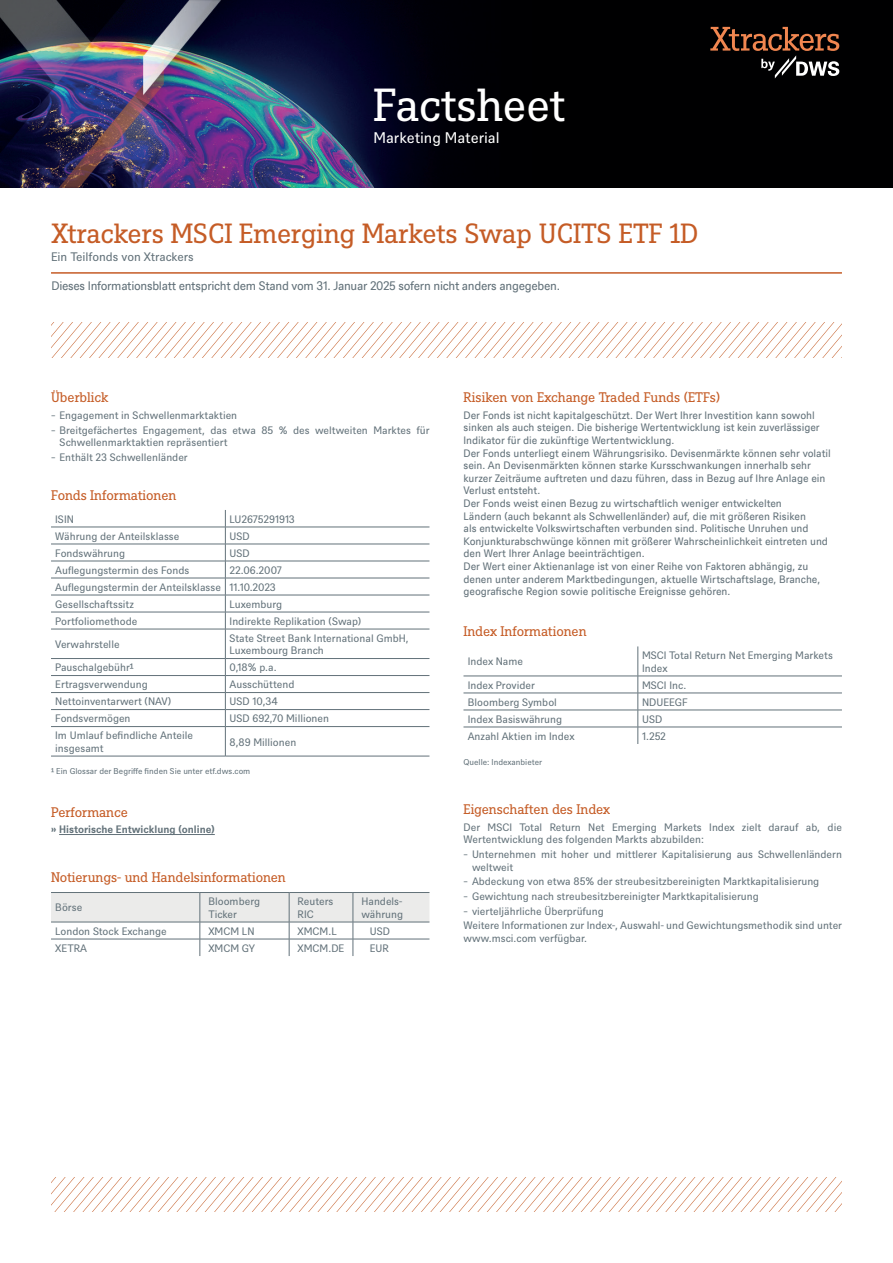
<style>
.page{position:relative;width:893px;height:1263px;background:#fff}
.page>*{position:absolute;margin:0;border:0;box-sizing:border-box;transform-origin:0 0}
.t1{font:45px "DWS Slab";letter-spacing:-.01em;color:#fff}
.t2{font:27px "DWS Slab";color:#c55c26}
.t3{font:15px "DWS Sans";color:#fff}
.t4{font:13.5px "DWS Slab";letter-spacing:-.01em;color:#c55c26}
.t5{font:12px "DWS Sans TT";letter-spacing:-.025em;color:#627179}
.t6{font:12px "DWS Sans";color:#627179}
.t7{font:10.5px/12.6px "DWS Sans";color:#627179}
.t8{font:10.5px/12.6px "DWS Sans TT";letter-spacing:-.005em;color:#627179}
.t9{font:700 10.5px "DWS Sans";color:#627179}
.t10{font:8.25px "DWS Sans";color:#627179}
</style>
<div class="page">
<hr style="left:59px;top:834px;width:156px;height:1px;background:#627179">
<hr style="left:51px;top:527px;width:174px;height:1px;background:#627179">
<hr style="left:225px;top:527px;width:204px;height:1px;background:#627179">
<hr style="left:51px;top:544px;width:174px;height:1px;background:#627179">
<hr style="left:225px;top:544px;width:204px;height:1px;background:#627179">
<hr style="left:51px;top:561px;width:174px;height:1px;background:#627179">
<hr style="left:225px;top:561px;width:204px;height:1px;background:#627179">
<hr style="left:51px;top:578px;width:174px;height:1px;background:#627179">
<hr style="left:225px;top:578px;width:204px;height:1px;background:#627179">
<hr style="left:51px;top:595px;width:174px;height:1px;background:#627179">
<hr style="left:225px;top:595px;width:204px;height:1px;background:#627179">
<hr style="left:51px;top:612px;width:174px;height:1px;background:#627179">
<hr style="left:225px;top:612px;width:204px;height:1px;background:#627179">
<hr style="left:51px;top:629px;width:174px;height:1px;background:#627179">
<hr style="left:225px;top:629px;width:204px;height:1px;background:#627179">
<hr style="left:51px;top:658px;width:174px;height:1px;background:#627179">
<hr style="left:225px;top:658px;width:204px;height:1px;background:#627179">
<hr style="left:51px;top:675px;width:174px;height:1px;background:#627179">
<hr style="left:225px;top:675px;width:204px;height:1px;background:#627179">
<hr style="left:51px;top:692px;width:174px;height:1px;background:#627179">
<hr style="left:51px;top:709px;width:174px;height:1px;background:#627179">
<hr style="left:51px;top:726px;width:174px;height:1px;background:#627179">
<hr style="left:51px;top:756px;width:174px;height:1px;background:#627179">
<hr style="left:225px;top:692px;width:204px;height:1px;background:#627179">
<hr style="left:225px;top:709px;width:204px;height:1px;background:#627179">
<hr style="left:225px;top:726px;width:204px;height:1px;background:#627179">
<hr style="left:225px;top:756px;width:204px;height:1px;background:#627179">
<svg style="left:225px;top:510px;width:1px;height:246px"></svg>
<svg style="left:51px;top:892px;width:378px;height:64px"></svg>
<hr style="left:463px;top:676px;width:175px;height:1px;background:#627179">
<hr style="left:638px;top:676px;width:204px;height:1px;background:#627179">
<hr style="left:463px;top:693px;width:175px;height:1px;background:#627179">
<hr style="left:638px;top:693px;width:204px;height:1px;background:#627179">
<hr style="left:463px;top:710px;width:175px;height:1px;background:#627179">
<hr style="left:638px;top:710px;width:204px;height:1px;background:#627179">
<hr style="left:463px;top:727px;width:175px;height:1px;background:#627179">
<hr style="left:638px;top:727px;width:204px;height:1px;background:#627179">
<hr style="left:638px;top:646px;width:1px;height:30px;background:#627179">
<svg style="left:638px;top:676px;width:1px;height:68px"></svg>
<hr style="left:51px;top:272px;width:791px;height:2px;background:#c55c26">
<svg style="left:52px;top:322px;width:790px;height:35px"></svg>
<img style="left:0;top:0;width:893px;height:188px">
<svg style="left:710px;top:27px;width:129px;height:51px;background:#3a2921"></svg>
<svg style="left:51px;top:1177px;width:791px;height:35px"></svg>
<h1 class="t1" style="left:373px;top:74px;width:193px">Factsheet</h1>
<h3 class="t3" style="left:373px;top:127px;width:128px">Marketing Material</h3>
<h2 class="t2" style="left:51px;top:215px;width:649px">Xtrackers MSCI Emerging Markets Swap UCITS ETF 1D</h2>
<p class="t6" style="left:51px;top:249px;width:144px">Ein Teilfonds von Xtrackers</p>
<p class="t5" style="left:51px;top:278px;width:510px">Dieses Informationsblatt entspricht dem Stand vom 31. Januar 2025 sofern nicht anders angegeben.</p>
<p class="t4" style="left:51px;top:388px;width:59px">Überblick</p>
<p class="t7" style="left:51px;top:407px;width:380px;line-height:14.7px">̵ Engagement in Schwellenmarktaktien<br>̵ Breitgefächertes Engagement, das etwa 85 % des weltweiten Marktes für</p>
<p class="t7" style="left:51px;top:434px;width:178px;line-height:14.7px;text-indent:9px">Schwellenmarktaktien repräsentiert ̵ Enthält 23 Schwellenländer</p>
<p class="t4" style="left:51px;top:486px;width:127px">Fonds Informationen</p>
<p class="t7" style="left:55px;top:512px;width:20px">ISIN</p>
<p class="t7" style="left:230px;top:512px;width:67px">LU2675291913</p>
<p class="t7" style="left:55px;top:529px;width:126px">Währung der Anteilsklasse</p>
<p class="t7" style="left:230px;top:529px;width:22px">USD</p>
<p class="t7" style="left:55px;top:546px;width:71px">Fondswährung</p>
<p class="t7" style="left:230px;top:546px;width:22px">USD</p>
<p class="t7" style="left:55px;top:563px;width:136px">Auflegungstermin des Fonds</p>
<p class="t7" style="left:55px;top:561px;width:228px;line-height:17px;text-indent:174px">22.06.2007<br>Auflegungstermin der Anteilsklasse 11.10.2023<br>Gesellschaftssitz</p>
<p class="t7" style="left:230px;top:597px;width:54px">Luxemburg</p>
<p class="t7" style="left:55px;top:614px;width:84px">Portfoliomethode</p>
<p class="t7" style="left:230px;top:614px;width:133px">Indirekte Replikation (Swap)</p>
<p class="t7" style="left:55px;top:637px;width:66px">Verwahrstelle</p>
<p class="t7" style="left:230px;top:631px;width:181px">State Street Bank International GmbH,<br>Luxembourg Branch</p>
<p class="t7" style="left:55px;top:660px;width:80px">Pauschalgebühr¹</p>
<p class="t7" style="left:230px;top:660px;width:48px">0,18% p.a.</p>
<p class="t7" style="left:55px;top:677px;width:94px">Ertragsverwendung</p>
<p class="t7" style="left:230px;top:677px;width:66px">Ausschüttend</p>
<p class="t7" style="left:55px;top:694px;width:117px">Nettoinventarwert (NAV)</p>
<p class="t7" style="left:230px;top:694px;width:50px">USD 10,34</p>
<p class="t7" style="left:55px;top:711px;width:77px">Fondsvermögen</p>
<p class="t7" style="left:230px;top:711px;width:101px">USD 692,70 Millionen</p>
<p class="t7" style="left:55px;top:728px;width:139px">Im Umlauf befindliche Anteile insgesamt</p>
<p class="t7" style="left:230px;top:735px;width:68px">8,89 Millionen</p>
<p class="t10" style="left:51px;top:766px;width:201px">¹ Ein Glossar der Begriffe finden Sie unter etf.dws.com</p>
<p class="t4" style="left:51px;top:803px;width:78px">Performance</p>
<p class="t9" style="left:51px;top:822px;width:165px">» Historische Entwicklung (online)</p>
<p class="t4" style="left:51px;top:868px;width:236px">Notierungs- und Handelsinformationen</p>
<p class="t7" style="left:55px;top:901px;width:29px">Börse</p>
<p class="t7" style="left:208px;top:894px;width:53px">Bloomberg<br>Ticker</p>
<p class="t7" style="left:298px;top:894px;width:37px">Reuters<br>RIC</p>
<p class="t7" style="left:361px;top:894px;width:43px">Handels&shy;währung</p>
<p class="t7" style="left:55px;top:924px;width:113px">London Stock Exchange</p>
<p class="t7" style="left:208px;top:924px;width:48px">XMCM LN</p>
<p class="t7" style="left:298px;top:924px;width:41px">XMCM.L</p>
<p class="t7" style="left:370px;top:924px;width:22px">USD</p>
<p class="t7" style="left:55px;top:941px;width:33px">XETRA</p>
<p class="t7" style="left:208px;top:941px;width:48px">XMCM GY</p>
<p class="t7" style="left:298px;top:941px;width:48px">XMCM.DE</p>
<p class="t7" style="left:370px;top:941px;width:20px">EUR</p>
<p class="t4" style="left:463px;top:388px;width:258px">Risiken von Exchange Traded Funds (ETFs)</p>
<p class="t8" style="left:463px;top:408px;width:369px">Der Fonds ist nicht kapitalgeschützt. Der Wert Ihrer Investition kann sowohl sinken als auch steigen. Die bisherige Wertentwicklung ist kein zuverlässiger Indikator für die zukünftige Wertentwicklung.<br>Der Fonds unterliegt einem Währungsrisiko. Devisenmärkte können sehr volatil sein. An Devisenmärkten können starke Kursschwankungen innerhalb sehr kurzer Zeiträume auftreten und dazu führen, dass in Bezug auf Ihre Anlage ein Verlust entsteht.<br>Der Fonds weist einen Bezug zu wirtschaftlich weniger entwickelten<br>Ländern (auch bekannt als Schwellenländer) auf, die mit größeren Risiken<br>als entwickelte Volkswirtschaften verbunden sind. Politische Unruhen und Konjunkturabschwünge können mit größerer Wahrscheinlichkeit eintreten und den Wert Ihrer Anlage beeinträchtigen.<br>Der Wert einer Aktienanlage ist von einer Reihe von Faktoren abhängig, zu denen unter anderem Marktbedingungen, aktuelle Wirtschaftslage, Branche, geografische Region sowie politische Ereignisse gehören.</p>
<p class="t4" style="left:463px;top:622px;width:125px">Index Informationen</p>
<p class="t7" style="left:468px;top:655px;width:57px">Index Name</p>
<p class="t7" style="left:642px;top:648px;width:192px">MSCI Total Return Net Emerging Markets<br>Index</p>
<p class="t7" style="left:468px;top:678px;width:69px">Index Provider</p>
<p class="t7" style="left:642px;top:678px;width:46px">MSCI Inc.</p>
<p class="t7" style="left:468px;top:695px;width:91px">Bloomberg Symbol</p>
<p class="t7" style="left:642px;top:695px;width:47px">NDUEEGF</p>
<p class="t7" style="left:468px;top:712px;width:96px">Index Basiswährung</p>
<p class="t7" style="left:642px;top:712px;width:22px">USD</p>
<p class="t7" style="left:468px;top:729px;width:108px">Anzahl Aktien im Index</p>
<p class="t7" style="left:642px;top:729px;width:25px">1.252</p>
<p class="t10" style="left:463px;top:756px;width:80px">Quelle: Indexanbieter</p>
<p class="t4" style="left:463px;top:800px;width:148px">Eigenschaften des Index</p>
<p class="t7" style="left:463px;top:820px;width:380px">Der MSCI Total Return Net Emerging Markets Index zielt darauf ab, die<br>Wertentwicklung des folgenden Markts abzubilden:</p>
<p class="t7" style="left:472px;top:847px;width:371px;text-indent:-9px">̵ Unternehmen mit hoher und mittlerer Kapitalisierung aus Schwellenländern weltweit</p>
<p class="t7" style="left:463px;top:873px;width:380px;line-height:14.7px">̵ Abdeckung von etwa 85% der streubesitzbereinigten Marktkapitalisierung<br>̵ Gewichtung nach streubesitzbereinigter Marktkapitalisierung<br>̵ vierteljährliche Überprüfung<br>Weitere Informationen zur Index-, Auswahl- und Gewichtungsmethodik sind unter</p>
<p class="t7" style="left:463px;top:931px;width:125px">www.msci.com verfügbar.</p>
</div>
